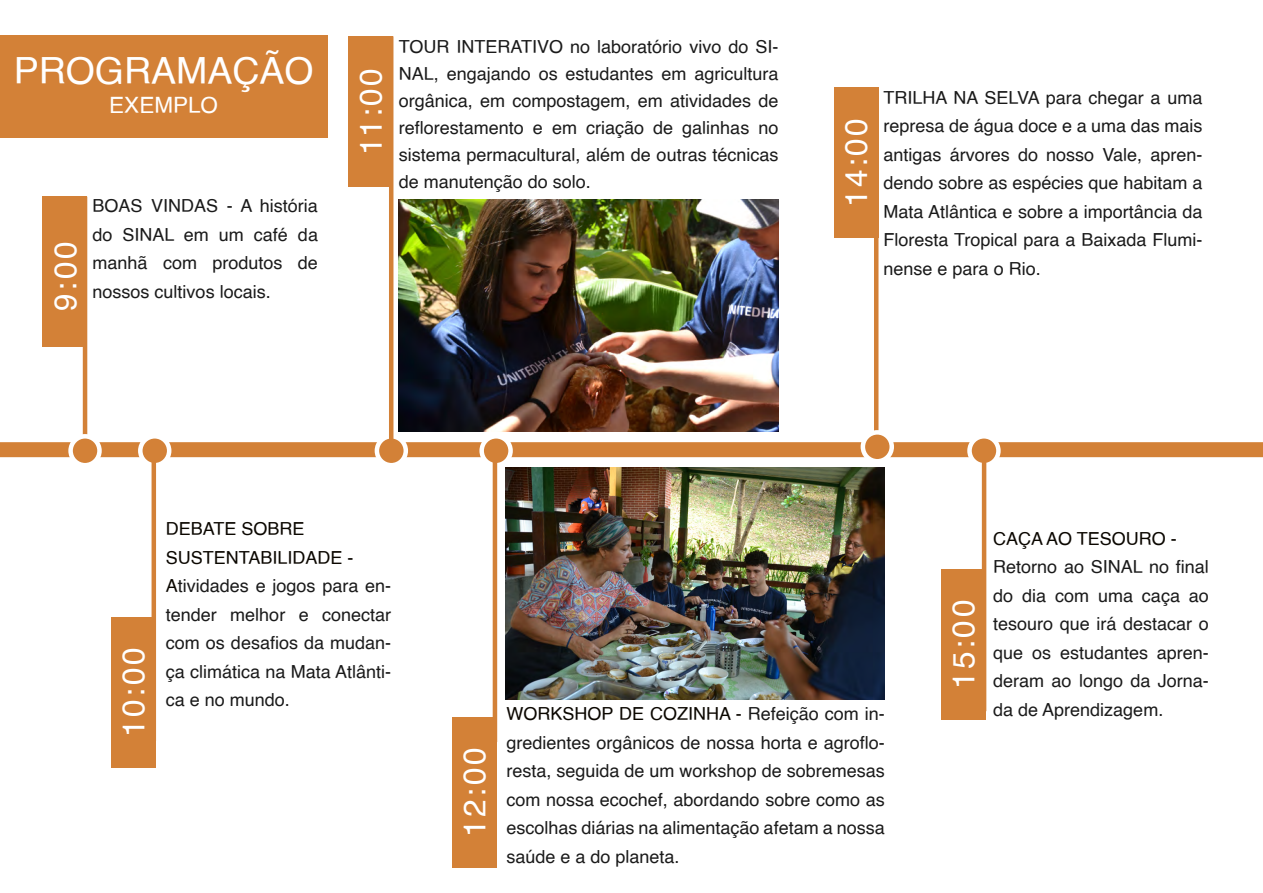
<style>
.page{position:relative;width:1263px;height:893px;background:#fff}
.page>*{position:absolute;margin:0;border:0;box-sizing:border-box;transform-origin:0 0}
.t1{font:37.5px "Helvetica";color:#fff}
.t2{font:31.5px "Helvetica";letter-spacing:.08em;color:#fff}
.t3{font:22.5px "Helvetica";color:#fff}
.t4{font:18px/28.5px "Helvetica";color:#1a1a1a;text-align:justify}
.t5{font:18px "Helvetica";color:#0b0700}
.s1{color:#0b0700}
</style>
<div class="page">
<div style="left:0;top:442px;width:1263px;height:15px;background:#d38137"></div>
<hr style="left:83px;top:197px;width:4px;height:259px;background:#d38137">
<svg style="left:140px;top:436px;width:29px;height:29px"></svg>
<div style="left:138px;top:434px;width:33px;height:33px;border:4px solid #fff;border-radius:50%"></div>
<hr style="left:152px;top:450px;width:4px;height:291px;background:#d38137">
<svg style="left:377px;top:436px;width:29px;height:29px"></svg>
<div style="left:375px;top:434px;width:33px;height:33px;border:4px solid #fff;border-radius:50%"></div>
<hr style="left:389px;top:36px;width:4px;height:417px;background:#d38137">
<svg style="left:482px;top:436px;width:29px;height:29px"></svg>
<div style="left:479px;top:434px;width:34px;height:33px;border:4px solid #fff;border-radius:50%"></div>
<hr style="left:493px;top:451px;width:4px;height:291px;background:#d38137">
<hr style="left:874px;top:180px;width:4px;height:268px;background:#d38137">
<svg style="left:863px;top:432px;width:29px;height:29px"></svg>
<div style="left:861px;top:430px;width:33px;height:33px;border:4px solid #fff;border-radius:50%"></div>
<svg style="left:969px;top:436px;width:29px;height:29px"></svg>
<div style="left:967px;top:434px;width:34px;height:33px;border:4px solid #fff;border-radius:50%"></div>
<hr style="left:982px;top:460px;width:4px;height:251px;background:#d38137">
<div style="left:349px;top:36px;width:44px;height:151px;background:#d38137"></div>
<div style="left:834px;top:87px;width:44px;height:151px;background:#d38137"></div>
<div style="left:111px;top:617px;width:45px;height:150px;background:#d38137"></div>
<div style="left:452px;top:716px;width:45px;height:151px;background:#d38137"></div>
<div style="left:941px;top:569px;width:45px;height:151px;background:#d38137"></div>
<div style="left:42px;top:196px;width:45px;height:151px;background:#d38137"></div>
<img style="left:399px;top:199px;width:379px;height:232px">
<img style="left:505px;top:468px;width:380px;height:232px">
<div style="left:0;top:35px;width:328px;height:102px;background:#d38137"></div>
<svg style="left:71px;top:436px;width:28px;height:29px"></svg>
<div style="left:68px;top:434px;width:34px;height:33px;border:4px solid #fff;border-radius:50%"></div>
<h1 class="t1" style="left:14px;top:42px;width:302px">PROGRAMAÇÃO</h1>
<p class="t3" style="left:109px;top:88px;width:110px">EXEMPLO</p>
<h2 class="t2" style="left:41px;top:311px;width:70px;rotate:-90deg">9:00</h2>
<p class="t4" style="left:93px;top:192px;width:227px">BOAS VINDAS - A história do SINAL em um café da manhã com produtos de nossos cultivos locais.</p>
<h2 class="t2" style="left:346px;top:155px;width:88px;rotate:-90deg">11:00</h2>
<p class="t4" style="left:399px;top:34px;width:381px;line-height:27px">TOUR INTERATIVO no laboratório vivo do SI-NAL, engajando os estudantes em agricultura orgânica, em compostagem, em atividades de reflorestamento e em criação de galinhas no sistema permacultural, além de outras técnicas de manutenção do solo.</p>
<h2 class="t2" style="left:832px;top:207px;width:90px;rotate:-90deg">14:00</h2>
<p class="t4" style="left:883px;top:84px;width:320px">TRILHA NA SELVA para chegar a uma represa de água doce e a uma das mais antigas árvores do nosso Vale, apren&shy;dendo sobre as espécies que habitam a Mata Atlântica e sobre a importância da Floresta Tropical para a Baixada Flumi&shy;nense e para o Rio.</p>
<h2 class="t2" style="left:109px;top:737px;width:90px;rotate:-90deg">10:00</h2>
<p class="t4" style="left:166px;top:515px;width:227px;text-align:left"><span class="s1">DEBATE SOBRE<br>SUSTENTABILIDADE -<br>A</span>tividades e jogos para en&shy;tender melhor e conectar com os desafios da mudan&shy;ça climática na Mata Atlânti&shy;ca e no mundo.</p>
<h2 class="t2" style="left:450px;top:837px;width:90px;rotate:-90deg">12:00</h2>
<p class="t4" style="left:506px;top:700px;width:380px"><span class="s1">WORKSHOP DE COZINHA -</span> Refeição com in&shy;gredientes orgânicos de nossa horta e agroflo&shy;resta, seguida de um workshop de sobremesas com nossa ecochef, abordando sobre como as escolhas diárias na alimentação afetam a nossa saúde e a do planeta.</p>
<h2 class="t2" style="left:939px;top:689px;width:90px;rotate:-90deg">15:00</h2>
<p class="t5" style="left:993px;top:525px;width:185px">CAÇA AO TESOURO -</p>
<p class="t4" style="left:993px;top:553px;width:217px">Retorno ao SINAL no final do dia com uma caça ao tesouro que irá destacar o que os estudantes apren&shy;deram ao longo da Jorna&shy;da de Aprendizagem.</p>
</div>
